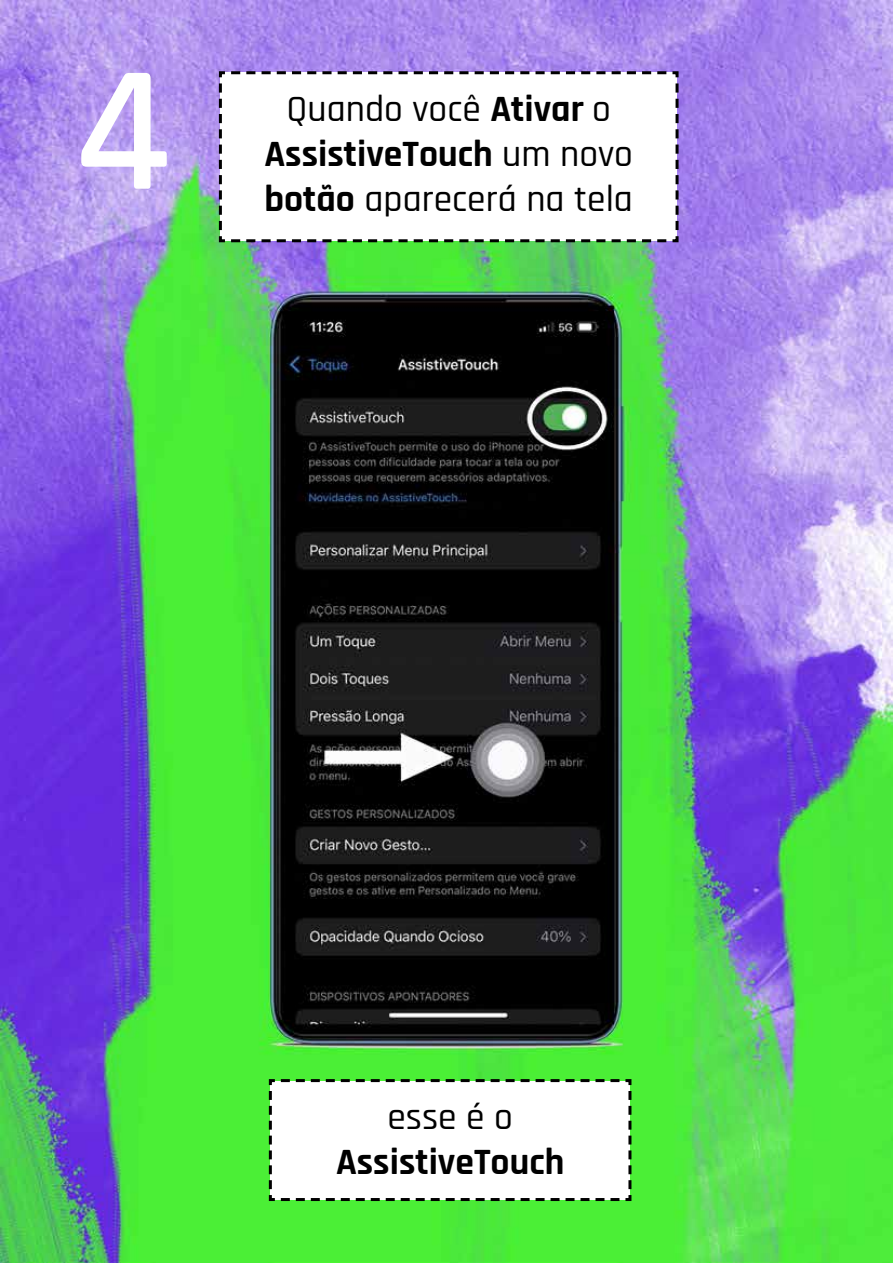
<style>
.page{position:relative;width:893px;height:1263px;background:#fff}
.page>*{position:absolute;margin:0;border:0;box-sizing:border-box;transform-origin:0 0}
.t1{font:600 180px "Rajdhani";color:#fff}
.t2{font:700 37.5px/45px "Rajdhani";color:#000;text-align:center}
.t3{font:500 37.5px "Rajdhani";color:#000}
.s1{font-weight:500}
.s2{font-weight:700}
</style>
<div class="page">
<img style="left:0;top:0;width:893px;height:1263px">
<svg style="left:217px;top:70px;width:463px;height:174px"></svg>
<svg style="left:267px;top:1077px;width:366px;height:125px"></svg>
<h1 class="t1" style="left:74px;top:24px;width:97px">4</h1>
<p class="t2" style="left:264px;top:88px;width:370px"><span class="s1">Quando você</span> Ativar <span class="s1">o<br></span>AssistiveTouch <span class="s1">um novo</span></p>
<p class="t3" style="left:264px;top:177px;width:370px"><span class="s2">botão</span> aparecerá na tela</p>
<p class="t3" style="left:387px;top:1095px;width:127px">esse é o</p>
<p class="t2" style="left:336px;top:1140px;width:230px">AssistiveTouch</p>
</div>
